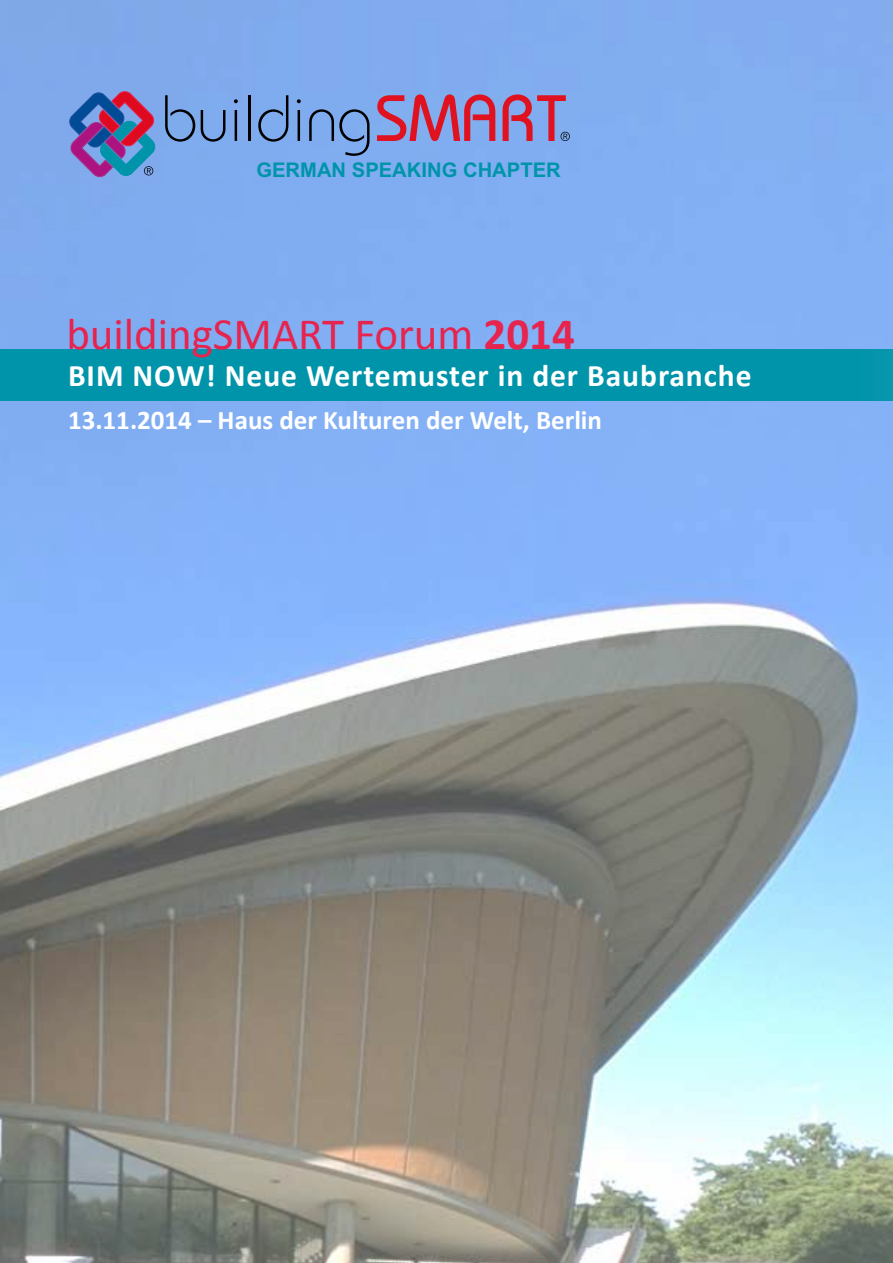
<style>
.page{position:relative;width:893px;height:1263px;background:#fff}
.page>*{position:absolute;margin:0;border:0;box-sizing:border-box;transform-origin:0 0}
.t1{font:45px "Calibri";color:#e6244e}
.t2{font:700 31.5px "Calibri";letter-spacing:.03em;color:#fff}
.t3{font:700 27px "Calibri";color:#fff}
.t4{font:700 20.25px "Arial";color:#0094aa}
.s1{font-weight:700}
</style>
<div class="page">
<img style="left:0;top:0;width:893px;height:1263px">
<svg style="left:165px;top:95px;width:30px;height:47px"></svg>
<svg style="left:201px;top:110px;width:24px;height:32px"></svg>
<hr style="left:235px;top:110px;width:2px;height:31px;background:#000">
<svg style="left:234px;top:99px;width:4px;height:4px"></svg>
<hr style="left:248px;top:95px;width:3px;height:46px;background:#000">
<svg style="left:258px;top:95px;width:30px;height:47px"></svg>
<hr style="left:298px;top:110px;width:2px;height:31px;background:#000">
<svg style="left:297px;top:99px;width:4px;height:4px"></svg>
<svg style="left:309px;top:109px;width:61px;height:47px;background:#698ec5"></svg>
<svg style="left:377px;top:94px;width:118px;height:47px;background:#a86b97"></svg>
<svg style="left:503px;top:94px;width:67px;height:47px;background:#9f76a6"></svg>
<svg style="left:70px;top:91px;width:86px;height:87px;background:#6e69a6"></svg>
<div style="left:0;top:349px;width:893px;height:51px;background:#0094aa"></div>
<p class="t4" style="left:256px;top:156px;width:306px">GERMAN SPEAKING CHAPTER</p>
<h1 class="t1" style="left:66px;top:306px;width:510px">buildingSMART Forum <span class="s1">2014</span></h1>
<p class="t2" style="left:68px;top:356px;width:685px">BIM NOW! Neue Wertemuster in der Baubranche</p>
<p class="t3" style="left:68px;top:403px;width:536px">13.11.2014 – Haus der Kulturen der Welt, Berlin</p>
</div>
